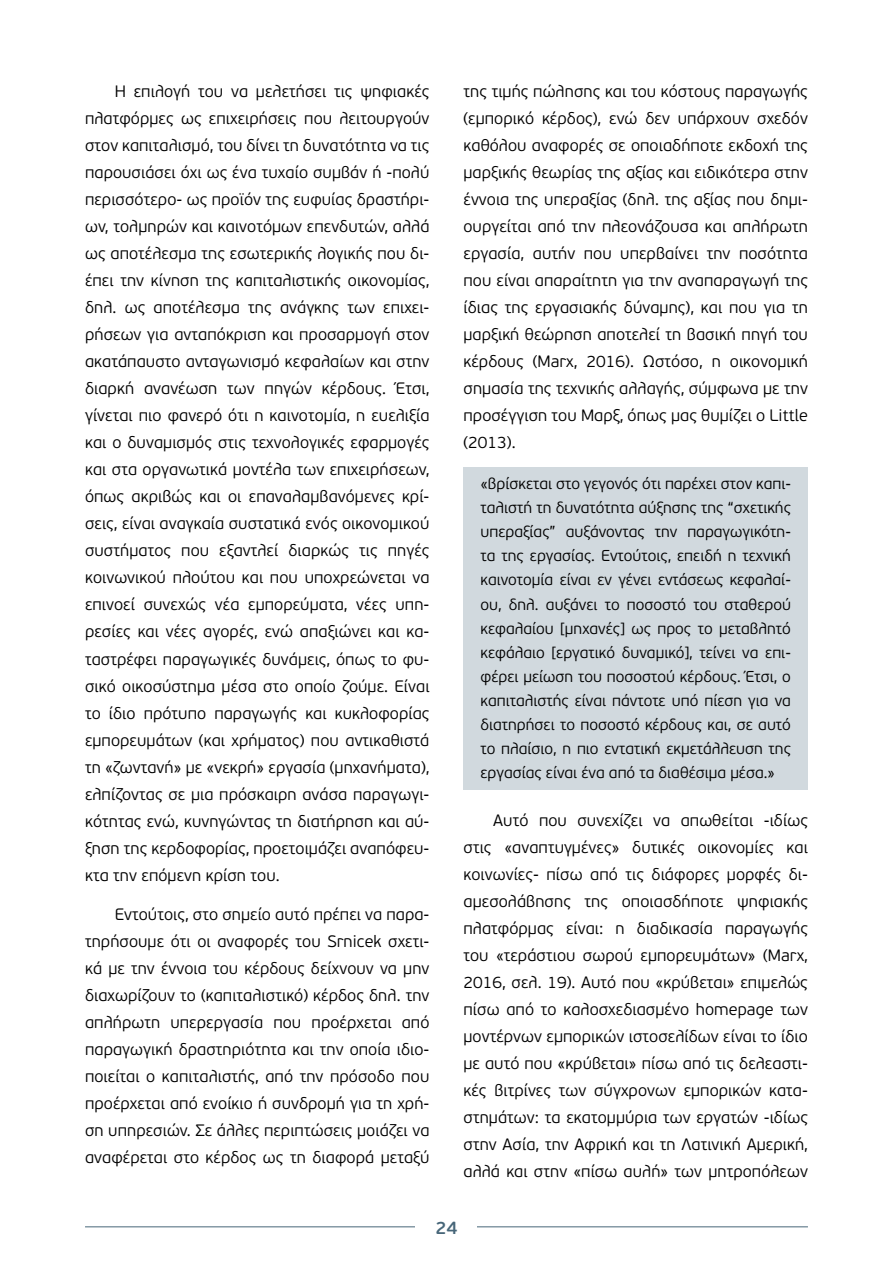
<style>
.page{position:relative;width:893px;height:1263px;background:#fff}
.page>*{position:absolute;margin:0;border:0;box-sizing:border-box;transform-origin:0 0}
.t1{font:600 18px "PF Beau Sans Pro";color:#476679}
.Κείμενο{font:300 16.5px/27px "PF Beau Sans Pro";letter-spacing:.005em;color:#000;text-align:justify}
.Παραθέματα{font:300 15.75px/24px "PF Beau Sans Pro";color:#000;text-align:justify}
</style>
<div class="page">
<hr style="left:85px;top:1226px;width:723px;height:1px;background:#476679">
<div style="left:416px;top:1203px;width:61px;height:49px;background:#fff"></div>
<div style="left:463px;top:468px;width:345px;height:322px;background:#d1d9de"></div>
<p class="Κείμενο" style="left:85px;top:79px;width:346px;text-indent:30px">Η επιλογή του να μελετήσει τις ψηφιακές πλατφόρμες ως επιχειρήσεις που λειτουργούν στον καπιταλισμό, του δίνει τη δυνατότητα να τις παρουσιάσει όχι ως ένα τυχαίο συμβάν ή -πολύ περισσότερο- ως προϊόν της ευφυίας δραστήρι&shy;ων, τολμηρών και καινοτόμων επενδυτών, αλλά ως αποτέλεσμα της εσωτερικής λογικής που δι&shy;έπει την κίνηση της καπιταλιστικής οικονομίας, δηλ. ως αποτέλεσμα της ανάγκης των επιχει&shy;ρήσεων για ανταπόκριση και προσαρμογή στον ακατάπαυστο ανταγωνισμό κεφαλαίων και στην διαρκή ανανέωση των πηγών κέρδους. Έτσι, γίνεται πιο φανερό ότι η καινοτομία, η ευελιξία και ο δυναμισμός στις τεχνολογικές εφαρμογές και στα οργανωτικά μοντέλα των επιχειρήσεων, όπως ακριβώς και οι επαναλαμβανόμενες κρί&shy;σεις, είναι αναγκαία συστατικά ενός οικονομικού συστήματος που εξαντλεί διαρκώς τις πηγές κοινωνικού πλούτου και που υποχρεώνεται να επινοεί συνεχώς νέα εμπορεύματα, νέες υπη&shy;ρεσίες και νέες αγορές, ενώ απαξιώνει και κα&shy;ταστρέφει παραγωγικές δυνάμεις, όπως το φυ&shy;σικό οικοσύστημα μέσα στο οποίο ζούμε. Είναι το ίδιο πρότυπο παραγωγής και κυκλοφορίας εμπορευμάτων (και χρήματος) που αντικαθιστά τη «ζωντανή» με «νεκρή» εργασία (μηχανήματα), ελπίζοντας σε μια πρόσκαιρη ανάσα παραγωγι&shy;κότητας ενώ, κυνηγώντας τη διατήρηση και αύ&shy;ξηση της κερδοφορίας, προετοιμάζει αναπόφευ&shy;κτα την επόμενη κρίση του.</p>
<p class="Κείμενο" style="left:85px;top:901px;width:346px;text-indent:30px">Εντούτοις, στο σημείο αυτό πρέπει να παρα&shy;τηρήσουμε ότι οι αναφορές του Srnicek σχετι&shy;κά με την έννοια του κέρδους δείχνουν να μην διαχωρίζουν το (καπιταλιστικό) κέρδος δηλ. την απλήρωτη υπερεργασία που προέρχεται από παραγωγική δραστηριότητα και την οποία ιδιο&shy;ποιείται ο καπιταλιστής, από την πρόσοδο που προέρχεται από ενοίκιο ή συνδρομή για τη χρή&shy;ση υπηρεσιών. Σε άλλες περιπτώσεις μοιάζει να αναφέρεται στο κέρδος ως τη διαφορά μεταξύ</p>
<p class="Κείμενο" style="left:463px;top:79px;width:346px">της τιμής πώλησης και του κόστους παραγωγής (εμπορικό κέρδος), ενώ δεν υπάρχουν σχεδόν καθόλου αναφορές σε οποιαδήποτε εκδοχή της μαρξικής θεωρίας της αξίας και ειδικότερα στην έννοια της υπεραξίας (δηλ. της αξίας που δημι&shy;ουργείται από την πλεονάζουσα και απλήρωτη εργασία, αυτήν που υπερβαίνει την ποσότητα που είναι απαραίτητη για την αναπαραγωγή της ίδιας της εργασιακής δύναμης), και που για τη μαρξική θεώρηση αποτελεί τη βασική πηγή του κέρδους (Marx, 2016). Ωστόσο, η οικονομική σημασία της τεχνικής αλλαγής, σύμφωνα με την προσέγγιση του Μαρξ, όπως μας θυμίζει ο Little (2013).</p>
<p class="Παραθέματα" style="left:480px;top:472px;width:312px">«βρίσκεται στο γεγονός ότι παρέχει στον καπι&shy;ταλιστή τη δυνατότητα αύξησης της “σχετικής υπεραξίας” αυξάνοντας την παραγωγικότη&shy;τα της εργασίας. Εντούτοις, επειδή η τεχνική καινοτομία είναι εν γένει εντάσεως κεφαλαί&shy;ου, δηλ. αυξάνει το ποσοστό του σταθερού κεφαλαίου [μηχανές] ως προς το μεταβλητό κεφάλαιο [εργατικό δυναμικό], τείνει να επι&shy;φέρει μείωση του ποσοστού κέρδους. Έτσι, ο καπιταλιστής είναι πάντοτε υπό πίεση για να διατηρήσει το ποσοστό κέρδους και, σε αυτό το πλαίσιο, η πιο εντατική εκμετάλλευση της εργασίας είναι ένα από τα διαθέσιμα μέσα.»</p>
<p class="Κείμενο" style="left:463px;top:807px;width:346px;text-indent:30px">Αυτό που συνεχίζει να απωθείται -ιδίως στις «αναπτυγμένες» δυτικές οικονομίες και κοινωνίες- πίσω από τις διάφορες μορφές δι&shy;αμεσολάβησης της οποιασδήποτε ψηφιακής πλατφόρμας είναι: η διαδικασία παραγωγής του «τεράστιου σωρού εμπορευμάτων» (Marx, 2016, σελ. 19). Αυτό που «κρύβεται» επιμελώς πίσω από το καλοσχεδιασμένο homepage των μοντέρνων εμπορικών ιστοσελίδων είναι το ίδιο με αυτό που «κρύβεται» πίσω από τις δελεαστι&shy;κές βιτρίνες των σύγχρονων εμπορικών κατα&shy;στημάτων: τα εκατομμύρια των εργατών -ιδίως στην Ασία, την Αφρική και τη Λατινική Αμερική, αλλά και στην «πίσω αυλή» των μητροπόλεων</p>
<p class="t1" style="left:435px;top:1217px;width:24px">24</p>
</div>
